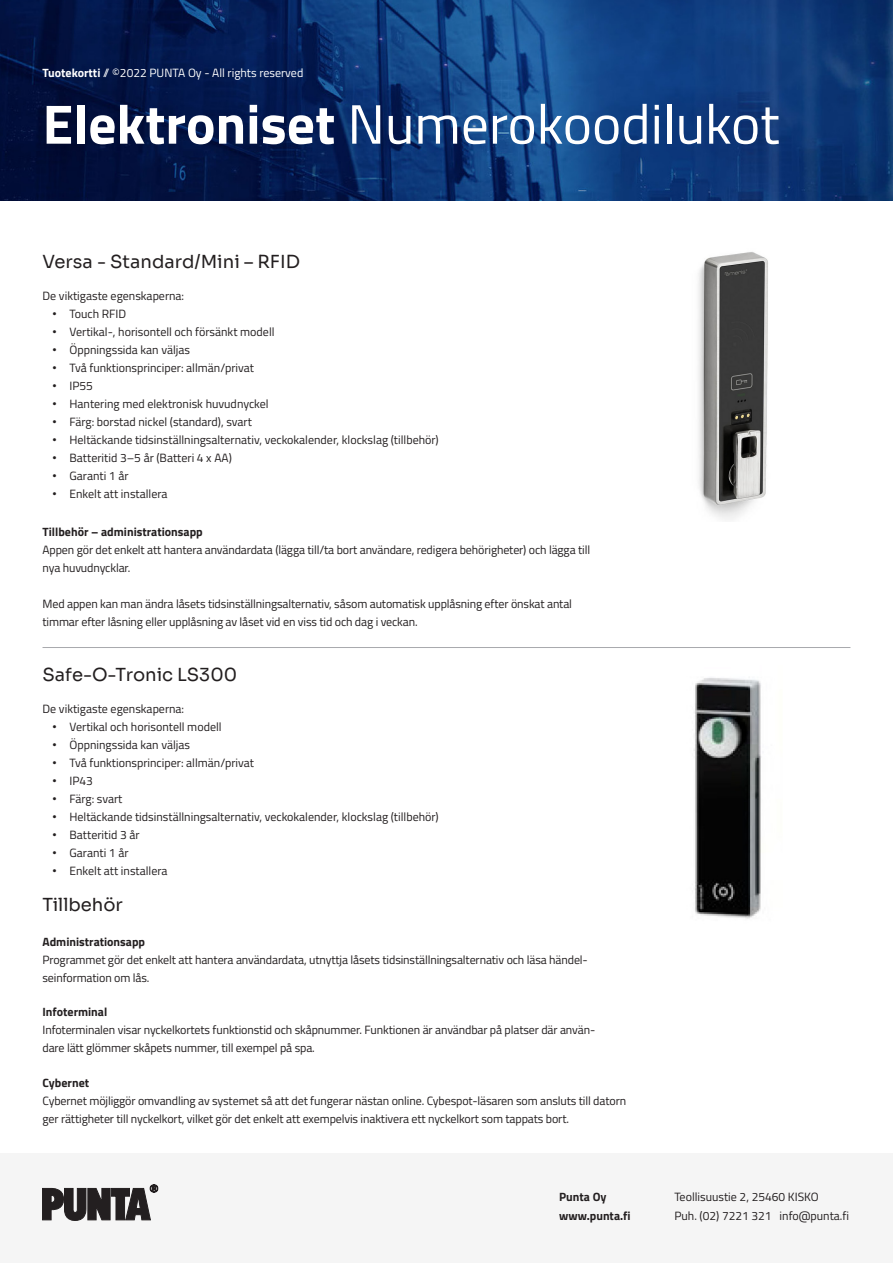
<style>
.page{position:relative;width:893px;height:1263px;background:#fff}
.page>*{position:absolute;margin:0;border:0;box-sizing:border-box;transform-origin:0 0}
.t1{font:55.5px "Titillium Web";color:#fff}
.t2{font:18px "Sora";color:#231f20}
.t3{font:12px/18px "Titillium Web";letter-spacing:-.01em;color:#231f20}
.t4{font:700 12px/19px "Titillium Web";color:#231f20}
.t5{font:12px "Titillium Web";color:#fff}
.s1{font-weight:700}
.s2{font-family:"Arial"}
</style>
<div class="page">
<img style="left:0;top:0;width:893px;height:201px">
<div style="left:0;top:1153px;width:893px;height:110px;background:#f5f5f5"></div>
<svg style="left:43px;top:1184px;width:115px;height:37px"></svg>
<img style="left:698px;top:252px;width:70px;height:268px">
<img style="left:694px;top:678px;width:67px;height:241px">
<hr style="left:43px;top:647px;width:807px;height:1px;background:#a8a9ad">
<p class="t5" style="left:43px;top:64px;width:262px"><span class="s1">Tuotekortti</span> // ©2022 PUNTA Oy - All rights reserved</p>
<h1 class="t1" style="left:43px;top:84px;width:738px"><span class="s1">Elektroniset</span> Numerokoodilukot</h1>
<h2 class="t2" style="left:43px;top:246px;width:259px">Versa - Standard/Mini – RFID</h2>
<p class="t3" style="left:43px;top:286px;width:143px">De viktigaste egenskaperna:</p>
<p class="t3" style="left:53px;top:304px;width:75px"><span class="s2">•</span> Touch RFID</p>
<p class="t3" style="left:53px;top:322px;width:224px"><span class="s2">•</span> Vertikal-, horisontell och försänkt modell</p>
<p class="t3" style="left:53px;top:340px;width:139px"><span class="s2">•</span> Öppningssida kan väljas</p>
<p class="t3" style="left:53px;top:358px;width:203px"><span class="s2">•</span> Två funktionsprinciper: allmän/privat</p>
<p class="t3" style="left:53px;top:376px;width:42px"><span class="s2">•</span> IP55</p>
<p class="t3" style="left:53px;top:394px;width:218px"><span class="s2">•</span> Hantering med elektronisk huvudnyckel</p>
<p class="t3" style="left:53px;top:412px;width:201px"><span class="s2">•</span> Färg: borstad nickel (standard), svart</p>
<p class="t3" style="left:53px;top:430px;width:388px"><span class="s2">•</span> Heltäckande tidsinställningsalternativ, veckokalender, klockslag (tillbehör)</p>
<p class="t3" style="left:53px;top:448px;width:181px"><span class="s2">•</span> Batteritid 3–5 år (Batteri 4 x AA)</p>
<p class="t3" style="left:53px;top:466px;width:77px"><span class="s2">•</span> Garanti 1 år</p>
<p class="t3" style="left:53px;top:484px;width:117px"><span class="s2">•</span> Enkelt att installera</p>
<p class="t4" style="left:43px;top:521px;width:162px">Tillbehör – administrationsapp</p>
<p class="t3" style="left:43px;top:540px;width:549px">Appen gör det enkelt att hantera användardata (lägga till/ta bort användare, redigera behörigheter) och lägga till nya huvudnycklar.</p>
<p class="t3" style="left:43px;top:594px;width:531px">Med appen kan man ändra låsets tidsinställningsalternativ, såsom automatisk upplåsning efter önskat antal timmar efter låsning eller upplåsning av låset vid en viss tid och dag i veckan.</p>
<h2 class="t2" style="left:43px;top:659px;width:196px">Safe-O-Tronic LS300</h2>
<p class="t3" style="left:43px;top:699px;width:143px">De viktigaste egenskaperna:</p>
<p class="t3" style="left:53px;top:717px;width:171px"><span class="s2">•</span> Vertikal och horisontell modell</p>
<p class="t3" style="left:53px;top:735px;width:139px"><span class="s2">•</span> Öppningssida kan väljas</p>
<p class="t3" style="left:53px;top:753px;width:203px"><span class="s2">•</span> Två funktionsprinciper: allmän/privat</p>
<p class="t3" style="left:53px;top:771px;width:42px"><span class="s2">•</span> IP43</p>
<p class="t3" style="left:53px;top:789px;width:71px"><span class="s2">•</span> Färg: svart</p>
<p class="t3" style="left:53px;top:807px;width:388px"><span class="s2">•</span> Heltäckande tidsinställningsalternativ, veckokalender, klockslag (tillbehör)</p>
<p class="t3" style="left:53px;top:825px;width:89px"><span class="s2">•</span> Batteritid 3 år</p>
<p class="t3" style="left:53px;top:843px;width:77px"><span class="s2">•</span> Garanti 1 år</p>
<p class="t3" style="left:53px;top:861px;width:117px"><span class="s2">•</span> Enkelt att installera</p>
<h2 class="t2" style="left:43px;top:890px;width:82px">Tillbehör</h2>
<p class="t4" style="left:43px;top:931px;width:104px">Administrationsapp</p>
<p class="t3" style="left:43px;top:950px;width:547px">Programmet gör det enkelt att hantera användardata, utnyttja låsets tidsinställningsalternativ och läsa händel&shy;seinformation om lås.</p>
<p class="t4" style="left:43px;top:1002px;width:66px">Infoterminal</p>
<p class="t3" style="left:43px;top:1020px;width:554px">Infoterminalen visar nyckelkortets funktionstid och skåpnummer. Funktionen är användbar på platser där använ&shy;dare lätt glömmer skåpets nummer, till exempel på spa.</p>
<p class="t4" style="left:43px;top:1072px;width:48px">Cybernet</p>
<p class="t3" style="left:43px;top:1091px;width:585px">Cybernet möjliggör omvandling av systemet så att det fungerar nästan online. Cybespot-läsaren som ansluts till datorn ger rättigheter till nyckelkort, vilket gör det enkelt att exempelvis inaktivera ett nyckelkort som tappats bort.</p>
<p class="t4" style="left:559px;top:1187px;width:73px">Punta Oy www.punta.fi</p>
<p class="t3" style="left:674px;top:1187px;width:176px;line-height:19px">Teollisuustie 2, 25460 KISKO<br>Puh. (02) 7221 321 info@punta.fi</p>
</div>
